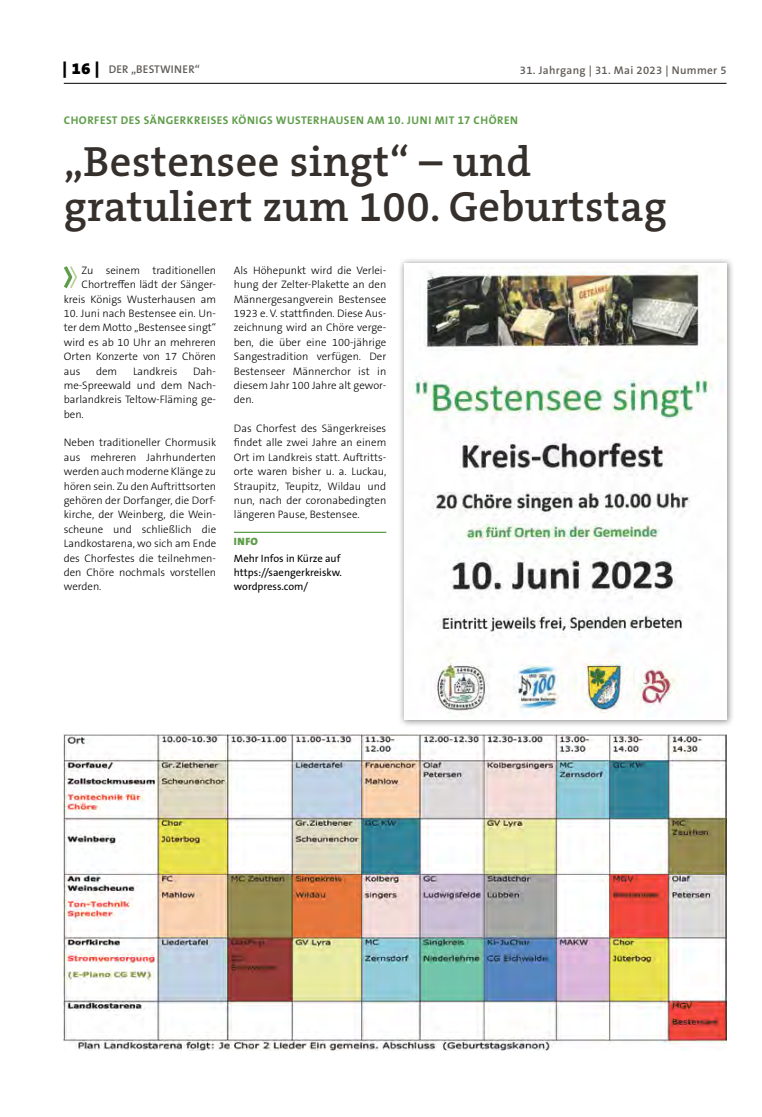
<style>
.page{position:relative;width:762px;height:1117px;background:#fff}
.page>*{position:absolute;margin:0;border:0;box-sizing:border-box;transform-origin:0 0}
.t1{font:600 42.5px/45px "The Serif B W6";letter-spacing:.01em;color:#36302d}
.t2{font:700 11.25px "The Sans B W7";letter-spacing:.045em;color:#5e9d49}
.t3{font:600 11.25px "The Sans B W6";letter-spacing:.03em;color:#615c58}
.t4{font:300 10.88px/14.4px "The Sans B W3";color:#000;text-align:justify}
.t5{font:10.62px/14.4px "The Sans B W5 Plain";color:#000}
.t6{font:900 10.62px "The Sans B W9";color:#5e9d49}
.s1{font-family:"The Serif B W9";font-weight:900;font-size:16.25px;color:#000}
</style>
<div class="page">
<hr style="left:64px;top:83px;width:662px;height:1px;background:#000">
<img style="left:64px;top:734px;width:662px;height:316px">
<div style="left:398px;top:257px;width:336px;height:470px;background:#000;opacity:.45"></div>
<img style="left:407px;top:266px;width:316px;height:450px">
<hr style="left:234px;top:531px;width:152px;height:2px;background:#5e9d49">
<svg style="left:64px;top:266px;width:13px;height:23px"></svg>
<p class="t3" style="left:63px;top:62px;width:139px"><span class="s1">| 16 |</span> Der „Bestwiner“</p>
<p class="t3" style="left:520px;top:62px;width:208px">31. Jahrgang | 31. Mai 2023 | Nummer 5</p>
<p class="t2" style="left:64px;top:113px;width:456px">CHORFEST DES SÄNGERKREISES KÖNIGS WUSTERHAUSEN AM 10. JUNI MIT 17 CHÖREN</p>
<h1 class="t1" style="left:64px;top:139px;width:605px">„Bestensee singt“ – und gratuliert zum 100. Geburtstag</h1>
<p class="t4" style="left:64px;top:263px;width:154px;text-align:right">Zu seinem traditionellen<br>Chortreffen lädt der Sänger&shy;kreis Königs Wusterhausen am</p>
<p class="t4" style="left:64px;top:306px;width:154px">10. Juni nach Bestensee ein. Un&shy;ter dem Motto „Bestensee singt“ wird es ab 10 Uhr an mehreren Orten Konzerte von 17 Chören aus</p>
<p class="t4" style="left:234px;top:263px;width:154px">Als Höhepunkt wird die Verlei&shy;hung der Zelter-Plakette an den Männergesangverein Bestensee 1923 e. V. stattfinden. Diese Aus&shy;zeichnung wird an Chöre verge&shy;ben, die über eine 100-jährige Sangestradition verfügen. Der Bestenseer Männerchor ist in diesem Jahr 100 Jahre alt gewor&shy;den.</p>
<p class="t4" style="left:234px;top:421px;width:154px">Das Chorfest des Sängerkreises findet alle zwei Jahre an einem Ort im Landkreis statt. Auftritts&shy;orte waren bisher u. a. Luckau, Straupitz, Teupitz, Wildau und nun, nach der coronabedingten längeren Pause, Bestensee.</p>
<p class="t6" style="left:234px;top:534px;width:26px">info</p>
<p class="t5" style="left:234px;top:550px;width:110px">Mehr Infos in Kürze auf https://saengerkreiskw. wordpress.com/</p>
<p class="t4" style="left:64px;top:363px;width:154px;text-indent:129px">Dah&shy;me-Spreewald und dem Nach&shy;barlandkreis Teltow-Fläming ge&shy;ben.</p>
<p class="t4" style="left:64px;top:435px;width:154px">Neben traditioneller Chormusik aus mehreren Jahrhunderten werden auch moderne Klänge zu hören sein. Zu den Auftrittsorten gehören der Dorfanger, die Dorf&shy;kirche, der Weinberg, die Wein&shy;scheune und schließlich die Landkostarena, wo sich am Ende des Chorfestes die teilnehmen&shy;den Chöre nochmals vorstellen werden.</p>
<p class="t4" style="left:96px;top:363px;width:23px">dem</p>
<p class="t4" style="left:133px;top:363px;width:46px">Landkreis</p>
</div>
